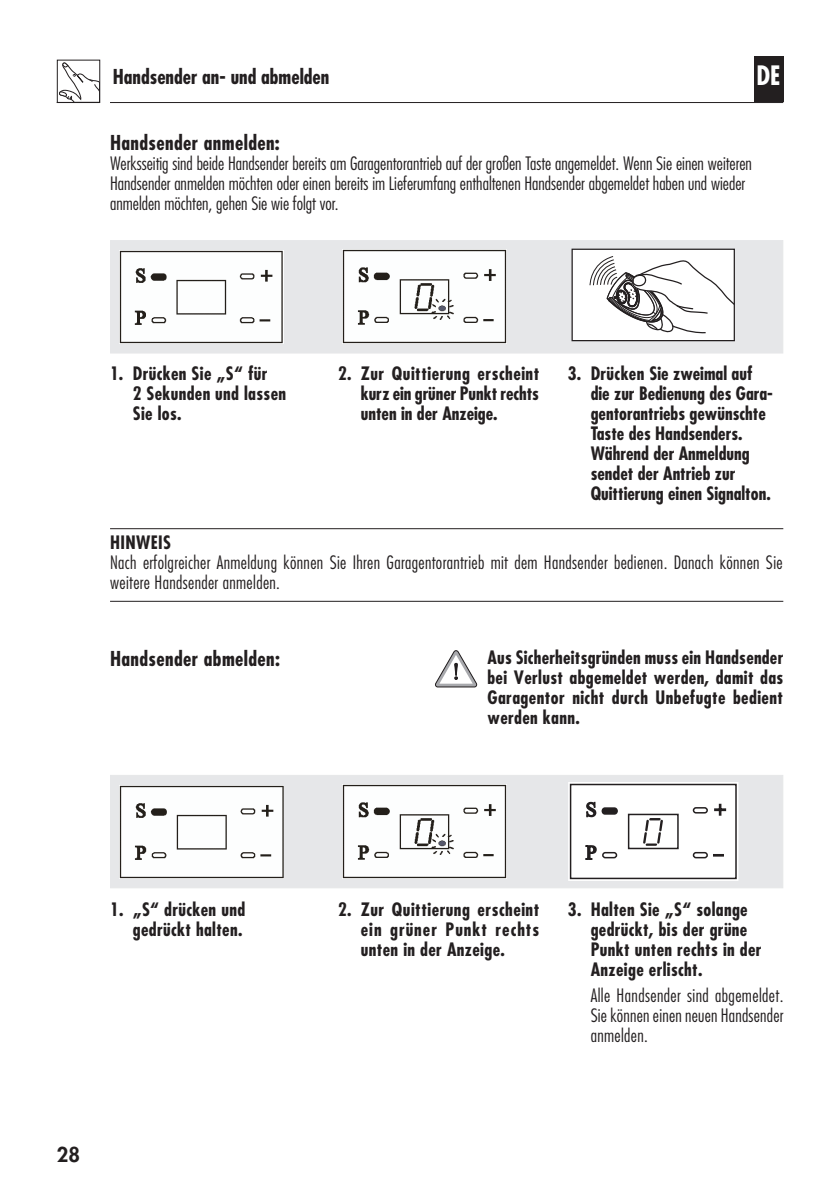
<style>
.page{position:relative;width:840px;height:1191px;background:#fff}
.page>*{position:absolute;margin:0;border:0;box-sizing:border-box;transform-origin:0 0}
.t1{font:700 condensed 26px "Futura";color:#fff}
.Handlungsschritte_Fe{font:700 condensed 20px "Futura";letter-spacing:.02em;color:#231f20}
.Handlungsschritte_Fe-2{font:700 condensed 20px "Futura";color:#231f20}
.t2{font:800 20px "Futura";color:#231f20}
.Handlungsschritte_Fe-3{font:700 condensed 18px/20px "Futura";letter-spacing:.02em;color:#231f20;text-align:justify}
.Handlungsschritte_Fe-4{font:300 condensed 18px/20px "Futura";color:#231f20}
.Handlungsschritte_Fe-5{font:700 condensed 18px/20px "Futura";color:#231f20}
.Handlungsschritte_Fe-6{font:300 condensed 18px/20px "Futura";letter-spacing:.02em;color:#231f20}
.s1{font-weight:700}
</style>
<div class="page">
<svg style="left:59px;top:63px;width:39px;height:38px"></svg>
<div style="left:57px;top:60px;width:43px;height:43px;border:1px solid #231f20"></div>
<div style="left:110px;top:240px;width:672px;height:113px;background:#e6e7e9"></div>
<img style="left:119px;top:250px;width:164px;height:93px">
<img style="left:342px;top:250px;width:164px;height:93px">
<hr style="left:110px;top:528px;width:672px;height:1px;background:#231f20">
<hr style="left:110px;top:601px;width:672px;height:1px;background:#231f20">
<div style="left:110px;top:775px;width:672px;height:113px;background:#e6e7e9"></div>
<img style="left:120px;top:786px;width:163px;height:92px">
<img style="left:342px;top:784px;width:164px;height:94px">
<svg style="left:435px;top:650px;width:42px;height:37px"></svg>
<div style="left:568px;top:782px;width:169px;height:98px;background:#fff"></div>
<div style="left:568px;top:782px;width:170px;height:99px;border:1px solid #fff"></div>
<div style="left:569px;top:783px;width:167px;height:96px;border:1px solid #231f20"></div>
<div style="left:602px;top:808px;width:14px;height:6px;background:#231f20;border-radius:3px"></div>
<div style="left:601px;top:807px;width:16px;height:7px;border:1px solid #231f20;border-radius:3px"></div>
<div style="left:601px;top:852px;width:16px;height:6px;border:1px solid #231f20;border-radius:2px"></div>
<div style="left:692px;top:852px;width:15px;height:6px;border:1px solid #231f20;border-radius:2px"></div>
<div style="left:692px;top:807px;width:15px;height:6px;border:1px solid #231f20;border-radius:2px"></div>
<svg style="left:586px;top:801px;width:10px;height:17px"></svg>
<svg style="left:585px;top:845px;width:12px;height:15px"></svg>
<svg style="left:714px;top:803px;width:12px;height:13px"></svg>
<svg style="left:713px;top:854px;width:10px;height:2px"></svg>
<div style="left:627px;top:813px;width:51px;height:36px;border:1px solid #231f20"></div>
<svg style="left:643px;top:818px;width:19px;height:27px"></svg>
<div style="left:572px;top:249px;width:161px;height:92px;background:#fff"></div>
<div style="left:571px;top:249px;width:163px;height:92px;border:1px solid #231f20"></div>
<svg style="left:589px;top:255px;width:146px;height:82px"></svg>
<div style="left:567px;top:246px;width:172px;height:98px;border:2px solid #e6e7e9"></div>
<div style="left:753px;top:57px;width:29px;height:45px;background:#231f20"></div>
<hr style="left:110px;top:102px;width:672px;height:1px;background:#231f20">
<hr style="left:57px;top:102px;width:43px;height:1px;background:#231f20">
<p class="Handlungsschritte_Fe-2" style="left:113px;top:65px;width:218px">Handsender an- und abmelden</p>
<h1 class="t1" style="left:756px;top:59px;width:25px">DE</h1>
<p class="Handlungsschritte_Fe" style="left:110px;top:130px;width:171px">Handsender anmelden:</p>
<p class="Handlungsschritte_Fe-4" style="left:110px;top:153px;width:643px">Werksseitig sind beide Handsender bereits am Garagentorantrieb auf der großen Taste angemeldet. Wenn Sie einen weiteren<br>Handsender anmelden möchten oder einen bereits im Lieferumfang enthaltenen Handsender abgemeldet haben und wieder anmelden möchten, gehen Sie wie folgt vor.</p>
<p class="Handlungsschritte_Fe-3" style="left:133px;top:363px;width:155px;text-align:left;text-indent:-23px">1. Drücken Sie „S“ für<br>2 Sekunden und lassen<br>Sie los.</p>
<p class="Handlungsschritte_Fe-3" style="left:360px;top:363px;width:180px;text-indent:-23px">2. Zur Quittierung erscheint kurz ein grüner Punkt rechts unten in der Anzeige.</p>
<p class="Handlungsschritte_Fe-5" style="left:590px;top:363px;width:184px;text-indent:-23px">3. Drücken Sie zweimal auf die zur Bedienung des Gara&shy;gentorantriebs gewünschte<br>Taste des Handsenders.<br>Während der Anmeldung sendet der Antrieb zur<br>Quittierung einen Signalton.</p>
<p class="Handlungsschritte_Fe-6" style="left:110px;top:532px;width:673px"><span class="s1">HINWEIS<br></span>Nach erfolgreicher Anmeldung können Sie Ihren Garagentorantrieb mit dem Handsender bedienen. Danach können Sie weitere Handsender anmelden.</p>
<p class="Handlungsschritte_Fe" style="left:110px;top:646px;width:171px">Handsender abmelden:</p>
<p class="Handlungsschritte_Fe-3" style="left:487px;top:647px;width:297px">Aus Sicherheitsgründen muss ein Handsender bei Verlust abgemeldet werden, damit das Garagentor nicht durch Unbefugte bedient werden kann.</p>
<p class="Handlungsschritte_Fe-3" style="left:110px;top:899px;width:136px;text-align:right">1. „S“ drücken und gedrückt halten.</p>
<p class="Handlungsschritte_Fe-3" style="left:360px;top:899px;width:180px;text-indent:-23px">2. Zur Quittierung erscheint ein grüner Punkt rechts unten in der Anzeige.</p>
<p class="Handlungsschritte_Fe-3" style="left:590px;top:899px;width:172px;text-align:left;text-indent:-23px">3. Halten Sie „S“ solange gedrückt, bis der grüne<br>Punkt unten rechts in der<br>Anzeige erlischt.</p>
<p class="Handlungsschritte_Fe-4" style="left:590px;top:985px;width:194px;text-align:justify">Alle Handsender sind abgemeldet.<br>Sie können einen neuen Handsender anmelden.</p>
<p class="t2" style="left:57px;top:1140px;width:25px">28</p>
</div>
